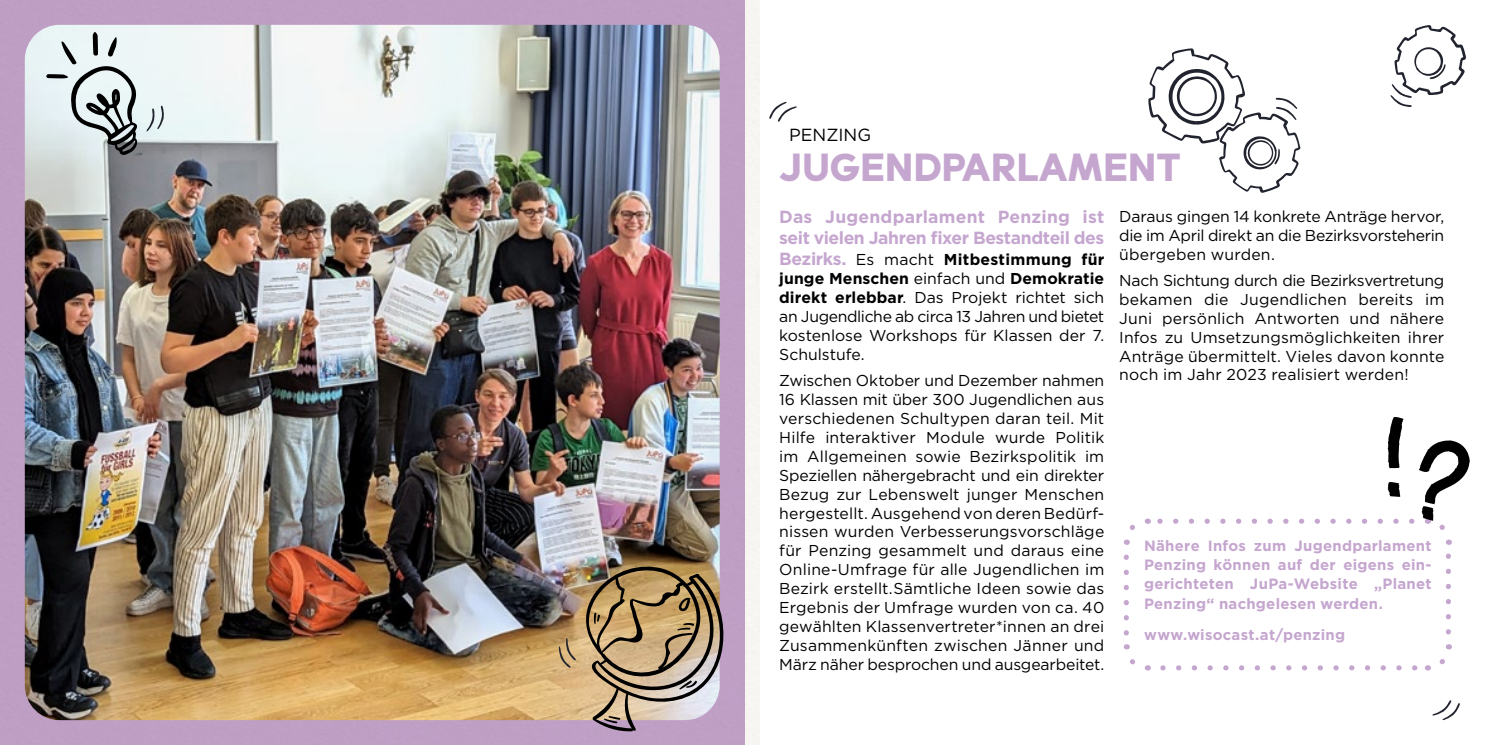
<style>
.page{position:relative;width:1489px;height:745px;background:#fff}
.page>*{position:absolute;margin:0;border:0;box-sizing:border-box;transform-origin:0 0}
.t1{font:700 35px "Mangrove Sans";color:#c5a6cf}
.t2{font:700 17.5px/21px "Gotham";letter-spacing:-.02em;color:#c5a6cf}
.t3{font:17.5px "Gotham";color:#000}
.t4{font:15.75px/18.9px "Gotham";color:#000;text-align:justify}
.t5{font:700 14.88px/19.2px "Gotham";letter-spacing:.015em;color:#c5a6cf;text-align:justify}
.s1{font-weight:700;font-size:17.5px;color:#c5a6cf}
.s2{font-weight:700}
</style>
<div class="page">
<div style="left:0;top:0;width:744px;height:744px;background:#be9fc4"></div>
<img style="left:25px;top:25px;width:694px;height:694px">
<svg style="left:46px;top:32px;width:91px;height:123px;background:#bac2c4"></svg>
<img style="left:558px;top:562px;width:166px;height:169px">
<svg style="left:146px;top:106px;width:18px;height:25px"></svg>
<svg style="left:1157px;top:518px;width:254px;height:5px"></svg>
<svg style="left:1162px;top:665px;width:256px;height:5px"></svg>
<svg style="left:1123px;top:524px;width:12px;height:20px"></svg>
<svg style="left:1123px;top:557px;width:25px;height:114px"></svg>
<svg style="left:1439px;top:644px;width:13px;height:21px"></svg>
<svg style="left:1387px;top:417px;width:16px;height:51px"></svg>
<svg style="left:1387px;top:482px;width:13px;height:14px"></svg>
<svg style="left:1419px;top:440px;width:50px;height:191px"></svg>
<svg style="left:1390px;top:25px;width:75px;height:82px"></svg>
<svg style="left:1432px;top:700px;width:27px;height:19px"></svg>
<svg style="left:1148px;top:48px;width:152px;height:145px"></svg>
<svg style="left:769px;top:102px;width:28px;height:20px"></svg>
<p class="t3" style="left:789px;top:123px;width:84px">PENZING</p>
<h1 class="t1" style="left:779px;top:142px;width:403px">JUGENDPARLAMENT</h1>
<p class="t2" style="left:779px;top:206px;width:326px">Das Jugendparlament Penzing ist seit vielen Jahren fixer Bestandteil des</p>
<p class="t4" style="left:779px;top:249px;width:326px"><span class="s1">Bezirks.</span> Es macht <span class="s2">Mitbestimmung für junge Menschen</span> einfach und <span class="s2">Demokratie direkt erlebbar</span>. Das Projekt richtet sich an Jugendliche ab circa 13 Jahren und bietet kostenlose Workshops für Klassen der 7.<br>Schulstufe.</p>
<p class="t4" style="left:779px;top:370px;width:326px">Zwischen Oktober und Dezember nahmen 16 Klassen mit über 300 Jugendlichen aus verschiedenen Schultypen daran teil. Mit Hilfe interaktiver Module wurde Politik im Allgemeinen sowie Bezirkspolitik im Speziellen nähergebracht und ein direkter Bezug zur Lebenswelt junger Menschen hergestellt. Ausgehend von deren Bedürf&shy;nissen wurden Verbesserungsvorschläge für Penzing gesammelt und daraus eine Online-Umfrage für alle Jugendlichen im Bezirk erstellt.Sämtliche Ideen sowie das Ergebnis der Umfrage wurden von ca. 40 gewählten Klassenvertreter*innen an drei Zusammenkünften zwischen Jänner und März näher besprochen und ausgearbeitet.</p>
<p class="t4" style="left:1119px;top:206px;width:326px">Daraus gingen 14 konkrete Anträge hervor, die im April direkt an die Bezirksvorsteherin übergeben wurden.</p>
<p class="t4" style="left:1119px;top:270px;width:326px">Nach Sichtung durch die Bezirksvertretung bekamen die Jugendlichen bereits im Juni persönlich Antworten und nähere Infos zu Umsetzungsmöglichkeiten ihrer Anträge übermittelt. Vieles davon konnte noch im Jahr 2023 realisiert werden!</p>
<p class="t5" style="left:1143px;top:535px;width:289px">Nähere Infos zum Jugendparlament Penzing können auf der eigens ein&shy;gerichteten JuPa-Website „Planet Penzing“ nachgelesen werden.</p>
<p class="t5" style="left:1143px;top:624px;width:203px">www.wisocast.at/penzing</p>
</div>
